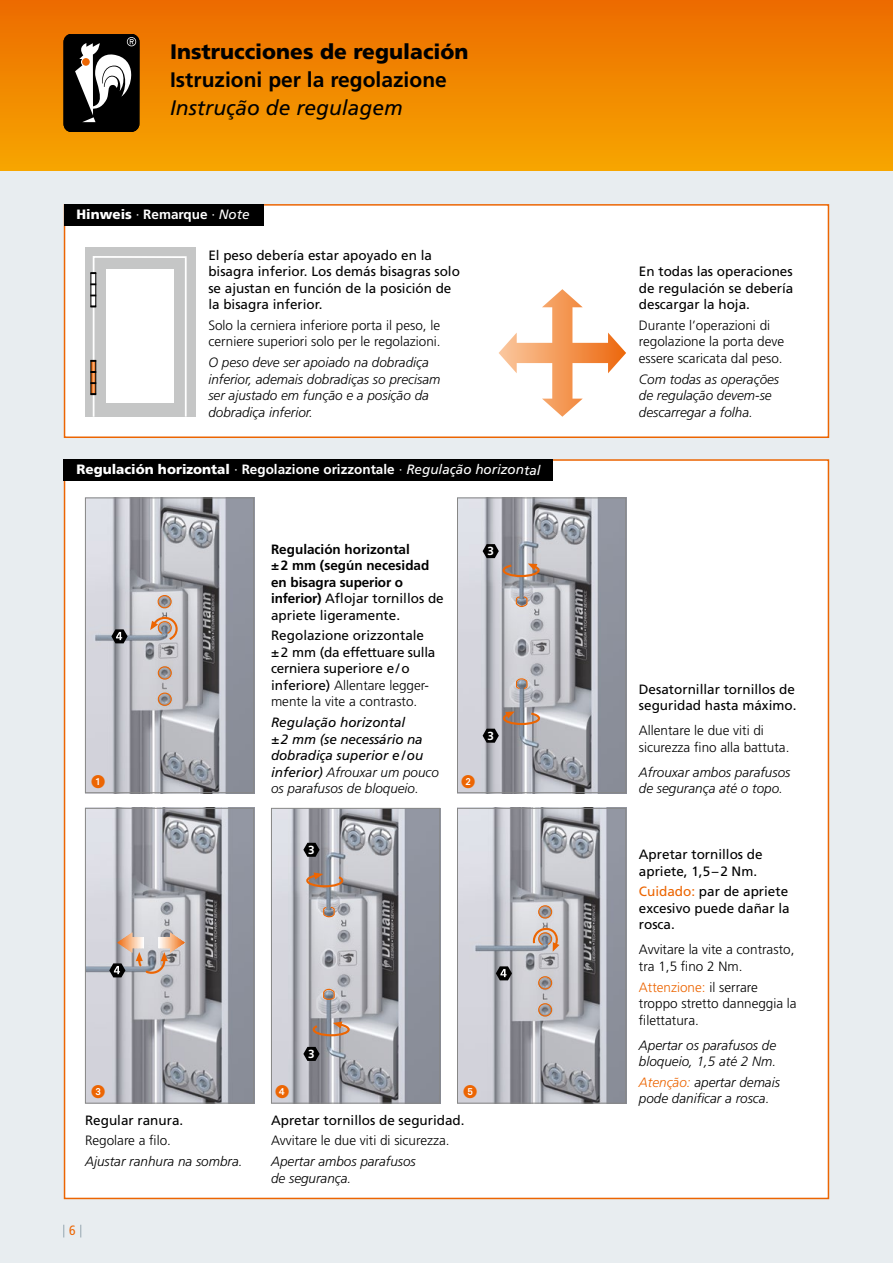
<style>
.page{position:relative;width:893px;height:1263px;background:#fff}
.page>*{position:absolute;margin:0;border:0;box-sizing:border-box;transform-origin:0 0}
.t1{font:700 21px "Frutiger";color:#000}
.t2{font:900 21px "Frutiger";color:#000}
.t3{font:italic 21px "Frutiger";color:#000}
.t4{font:13.5px/16.5px "Frutiger";color:#000}
.t5{font:italic 300 13.5px/16.5px "Frutiger";color:#000}
.t6{font:300 13.5px/16.5px "Frutiger";color:#000}
.t7{font:italic 13.5px/16.5px "Frutiger";color:#000}
.t8{font:700 13.5px/16.5px "Frutiger";color:#000}
.t9{font:700 13.5px "Frutiger";color:#fff}
.t10{font:13.5px "European Pi One";color:#ec6502}
.t11{font:condensed 13.5px "Frutiger";color:#ec6502}
.t12{font:700 11.7px "Frutiger CE";color:#fff}
.s1{font-weight:900}
.s2{font-weight:400}
.s3{font-weight:400;font-style:italic}
.s4{font-weight:300}
.s5{color:#ec6502}
</style>
<div class="page">
<div style="left:0;top:170px;width:893px;height:1093px;background:#e8edf0"></div>
<div style="left:0;top:0;width:893px;height:170px;background:linear-gradient(to bottom,#ec6b00,#f7a500)"></div>
<div style="left:64px;top:34px;width:75px;height:98px;background:#000;border-radius:8px"></div>
<div style="left:64px;top:34px;width:75px;height:98px;border:1px solid #000;border-radius:8px"></div>
<svg style="left:75px;top:37px;width:63px;height:85px"></svg>
<svg style="left:63px;top:1225px;width:1px;height:12px"></svg>
<svg style="left:80px;top:1225px;width:1px;height:12px"></svg>
<div style="left:64px;top:459px;width:765px;height:740px;background:#fff;border:2px solid #ec6502"></div>
<div style="left:64px;top:204px;width:765px;height:234px;background:#fff;border:2px solid #ec6502"></div>
<div style="left:64px;top:459px;width:489px;height:21px;background:#000"></div>
<div style="left:64px;top:204px;width:200px;height:21px;background:#000"></div>
<div style="left:85px;top:247px;width:110px;height:169px;background:#c5c6c6"></div>
<div style="left:93px;top:256px;width:94px;height:161px;border:2px solid #fff"></div>
<div style="left:107px;top:269px;width:67px;height:134px;background:#fff"></div>
<svg style="left:91px;top:360px;width:5px;height:35px"></svg>
<svg style="left:91px;top:273px;width:5px;height:34px"></svg>
<svg style="left:499px;top:289px;width:127px;height:128px"></svg>
<img style="left:87px;top:499px;width:165px;height:292px">
<svg style="left:150px;top:594px;width:29px;height:112px;background:#c4b9b6"></svg>
<div style="left:85px;top:497px;width:169px;height:296px;border:1px solid #878786"></div>
<svg style="left:111px;top:629px;width:17px;height:14px"></svg>
<div style="left:93px;top:776px;width:10px;height:11px;background:#fff;border-radius:50%"></div>
<img style="left:459px;top:499px;width:165px;height:292px">
<svg style="left:515px;top:596px;width:13px;height:94px"></svg>
<div style="left:457px;top:497px;width:169px;height:296px;border:1px solid #878786"></div>
<svg style="left:483px;top:544px;width:58px;height:34px;background:#9e9695"></svg>
<svg style="left:483px;top:711px;width:58px;height:32px;background:#9a9190"></svg>
<div style="left:463px;top:776px;width:10px;height:11px;background:#fff;border-radius:50%"></div>
<img style="left:85px;top:810px;width:169px;height:294px">
<div style="left:85px;top:808px;width:169px;height:295px;border:1px solid #878786"></div>
<svg style="left:109px;top:932px;width:76px;height:45px;background:#c1b3ad"></svg>
<div style="left:93px;top:1086px;width:10px;height:10px;background:#fff;border-radius:50%"></div>
<img style="left:459px;top:810px;width:165px;height:291px">
<svg style="left:532px;top:905px;width:28px;height:112px;background:#c4b9b5"></svg>
<div style="left:457px;top:808px;width:169px;height:295px;border:1px solid #878786"></div>
<svg style="left:496px;top:966px;width:16px;height:14px"></svg>
<div style="left:465px;top:1087px;width:10px;height:10px;background:#fff;border-radius:50%"></div>
<img style="left:273px;top:810px;width:165px;height:291px">
<svg style="left:305px;top:872px;width:39px;height:16px"></svg>
<svg style="left:312px;top:1021px;width:39px;height:16px"></svg>
<svg style="left:322px;top:906px;width:13px;height:94px"></svg>
<div style="left:271px;top:808px;width:169px;height:295px;border:1px solid #878786"></div>
<svg style="left:303px;top:843px;width:17px;height:14px"></svg>
<div style="left:277px;top:1086px;width:10px;height:11px;background:#fff;border-radius:50%"></div>
<svg style="left:303px;top:1047px;width:17px;height:14px"></svg>
<h1 class="t2" style="left:170px;top:39px;width:300px">Instrucciones de regulación</h1>
<h1 class="t1" style="left:170px;top:67px;width:278px">Istruzioni per la regolazione</h1>
<h1 class="t3" style="left:170px;top:96px;width:234px">Instrução de regulagem</h1>
<p class="t9" style="left:77px;top:207px;width:175px"><span class="s1">Hinweis</span> <span class="s2">·</span> Remarque <span class="s2">·</span> <span class="s3">Note</span></p>
<p class="t4" style="left:208px;top:247px;width:253px">El peso debería estar apoyado en la bisagra inferior. Los demás bisagras solo se ajustan en función de la posición de la bisagra inferior.</p>
<p class="t6" style="left:208px;top:317px;width:234px">Solo la cerniera inferiore porta il peso, le cerniere superiori solo per le regolazioni.</p>
<p class="t5" style="left:208px;top:354px;width:234px">O peso deve ser apoiado na dobradiça inferior, ademais dobradiças so precisam ser ajustado em função e a posição da dobradiça inferior.</p>
<p class="t9" style="left:77px;top:462px;width:466px"><span class="s1">Regulación horizontal</span> <span class="s2">·</span> Regolazione orizzontale <span class="s2">·</span> <span class="s3">Regulação horizontal</span></p>
<p class="t10" style="left:91px;top:774px;width:15px">1</p>
<p class="t8" style="left:271px;top:540px;width:174px">Regulación horizontal<br>±2 mm (según necesidad en bisagra superior o inferior) <span class="s2">Aflojar tornillos de apriete ligeramente.</span></p>
<p class="t4" style="left:271px;top:627px;width:166px">Regolazione orizzontale ±2 mm (da effettuare sulla cerniera superiore e/o inferiore) <span class="s4">Allentare legger&shy;mente la vite a contrasto.</span></p>
<p class="t7" style="left:271px;top:714px;width:170px">Regulação horizontal<br>±2 mm (se necessário na dobradiça superior e/ou inferior) <span class="s4">Afrouxar um pouco os parafusos de bloqueio.</span></p>
<p class="t12" style="left:487px;top:544px;width:8px">3</p>
<p class="t12" style="left:487px;top:728px;width:8px">3</p>
<p class="t10" style="left:461px;top:774px;width:15px">2</p>
<p class="t12" style="left:308px;top:843px;width:8px">3</p>
<p class="t12" style="left:308px;top:1047px;width:8px">3</p>
<p class="t10" style="left:91px;top:1084px;width:15px">3</p>
<p class="t10" style="left:463px;top:1084px;width:15px">5</p>
<p class="t10" style="left:275px;top:1084px;width:15px">4</p>
<p class="t4" style="left:85px;top:1111px;width:100px">Regular ranura.</p>
<p class="t6" style="left:85px;top:1132px;width:88px">Regolare a filo.</p>
<p class="t5" style="left:85px;top:1153px;width:159px">Ajustar ranhura na sombra.</p>
<p class="t4" style="left:271px;top:1111px;width:195px">Apretar tornillos de seguridad.</p>
<p class="t6" style="left:271px;top:1132px;width:180px">Avvitare le due viti di sicurezza.</p>
<p class="t5" style="left:271px;top:1153px;width:146px">Apertar ambos parafusos de segurança.</p>
<p class="t11" style="left:69px;top:1223px;width:8px">6</p>
<p class="t4" style="left:639px;top:263px;width:156px;text-align:justify">En todas las operaciones de regulación se debería descargar la hoja.</p>
<p class="t6" style="left:639px;top:317px;width:147px">Durante l’operazioni di regolazione la porta deve essere scaricata dal peso.</p>
<p class="t5" style="left:639px;top:371px;width:142px">Com todas as operações de regulação devem-se descarregar a folha.</p>
<p class="t4" style="left:639px;top:680px;width:159px">Desatornillar tornillos de seguridad hasta máximo.</p>
<p class="t6" style="left:639px;top:722px;width:152px">Allentare le due viti di sicurezza fino alla battuta.</p>
<p class="t5" style="left:639px;top:763px;width:153px">Afrouxar ambos parafusos de segurança até o topo.</p>
<p class="t4" style="left:639px;top:846px;width:125px">Apretar tornillos de apriete, 1,5–2 Nm.</p>
<p class="t4" style="left:639px;top:883px;width:152px;text-align:justify"><span class="s5">Cuidado:</span> par de apriete excesivo puede dañar la rosca.</p>
<p class="t6" style="left:639px;top:941px;width:157px">Avvitare la vite a contrasto, tra 1,5 fino 2 Nm.</p>
<p class="t6" style="left:639px;top:979px;width:159px"><span class="s5">Attenzione:</span> il serrare troppo stretto danneggia la filettatura.</p>
<p class="t5" style="left:639px;top:1037px;width:139px">Apertar os parafusos de bloqueio, 1,5 até 2 Nm.</p>
<p class="t5" style="left:639px;top:1074px;width:143px"><span class="s5">Atenção:</span> apertar demais pode danificar a rosca.</p>
</div>
